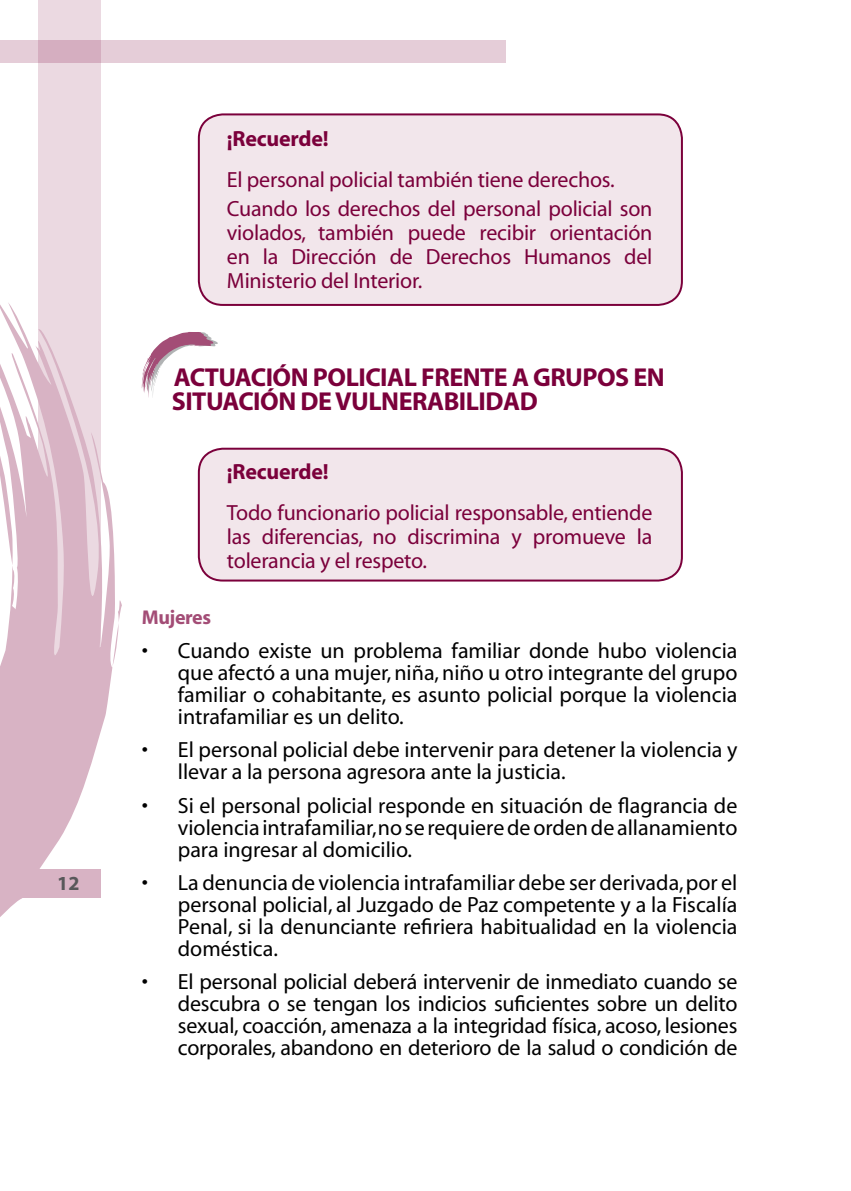
<style>
.page{position:relative;width:851px;height:1191px;background:#fff}
.page>*{position:absolute;margin:0;border:0;box-sizing:border-box;transform-origin:0 0}
.t1{font:700 26px/24px "Myriad";letter-spacing:-.02em;color:#7b003b}
.t2{font:22px/22px "Myriad";color:#000;text-align:justify}
.t3{font:22px/24px "Myriad";letter-spacing:-.01em;color:#7b003b;text-align:justify}
.t4{font:700 22px "Myriad";letter-spacing:-.01em;color:#7b003b}
.t5{font:700 20px "Myriad";color:#a34d76}
.t6{font:700 20px "Myriad";color:#58585a}
</style>
<div class="page">
<div style="left:39px;top:0;width:62px;height:708px;background:#ebd9e1"></div>
<svg style="left:0;top:227px;width:122px;height:690px"></svg>
<svg style="left:0;top:40px;width:506px;height:22px;background:#e2c9d4"></svg>
<div style="left:199px;top:449px;width:482px;height:131px;background:#f2e6eb;border-radius:24px"></div>
<div style="left:198px;top:448px;width:484px;height:133px;border:2px solid #7b003b;border-radius:24px"></div>
<div style="left:199px;top:114px;width:482px;height:191px;background:#f2e6eb;border-radius:24px"></div>
<div style="left:198px;top:113px;width:484px;height:193px;border:2px solid #7b003b;border-radius:24px"></div>
<svg style="left:141px;top:332px;width:77px;height:65px"></svg>
<p class="t6" style="left:57px;top:873px;width:24px">12</p>
<p class="t4" style="left:227px;top:127px;width:103px">¡Recuerde!</p>
<p class="t3" style="left:227px;top:165px;width:427px;line-height:29.6px">El personal policial también tiene derechos.<br>Cuando los derechos del personal policial son</p>
<p class="t3" style="left:227px;top:222px;width:427px">violados, también puede recibir orientación en la Dirección de Derechos Humanos del Ministerio del Interior.</p>
<p class="t1" style="left:172px;top:366px;width:477px">Actuación policial frente a grupos EN<br>SITUA</p>
<p class="t1" style="left:238px;top:390px;width:30px">CIÓN</p>
<p class="t1" style="left:300px;top:390px;width:65px">DE VULNERABILI</p>
<p class="t1" style="left:485px;top:390px;width:54px">DAD</p>
<p class="t4" style="left:227px;top:460px;width:103px">¡Recuerde!</p>
<p class="t3" style="left:227px;top:502px;width:427px">Todo funcionario policial responsable, entiende las diferencias, no discrimina y promueve la tolerancia y el respeto.</p>
<p class="t5" style="left:142px;top:607px;width:71px">Mujeres</p>
<p class="t2" style="left:178px;top:640px;width:561px;text-indent:-36px">• Cuando existe un problema familiar donde hubo violencia que afectó a una mujer, niña, niño u otro integrante del grupo familiar o cohabitante, es asunto policial porque la violencia intrafamiliar es un delito.</p>
<p class="t2" style="left:178px;top:740px;width:561px;text-indent:-36px">• El personal policial debe intervenir para detener la violencia y llevar a la persona agresora ante la justicia.</p>
<p class="t2" style="left:178px;top:795px;width:561px;text-indent:-36px">• Si el personal policial responde en situación de flagrancia de violencia intrafamiliar, no se requiere de orden de allanamiento para ingresar al domicilio.</p>
<p class="t2" style="left:178px;top:872px;width:561px;text-indent:-36px">• La denuncia de violencia intrafamiliar debe ser derivada, por el personal policial, al Juzgado de Paz competente y a la Fiscalía Penal, si la denunciante refiriera habitualidad en la violencia doméstica.</p>
<p class="t2" style="left:178px;top:972px;width:561px;text-indent:-36px">• El personal policial deberá intervenir de inmediato cuando se descubra o se tengan los indicios suficientes sobre un delito sexual, coacción, amenaza a la integridad física, acoso, lesiones corporales, abandono en deterioro de la salud o condición de</p>
</div>
